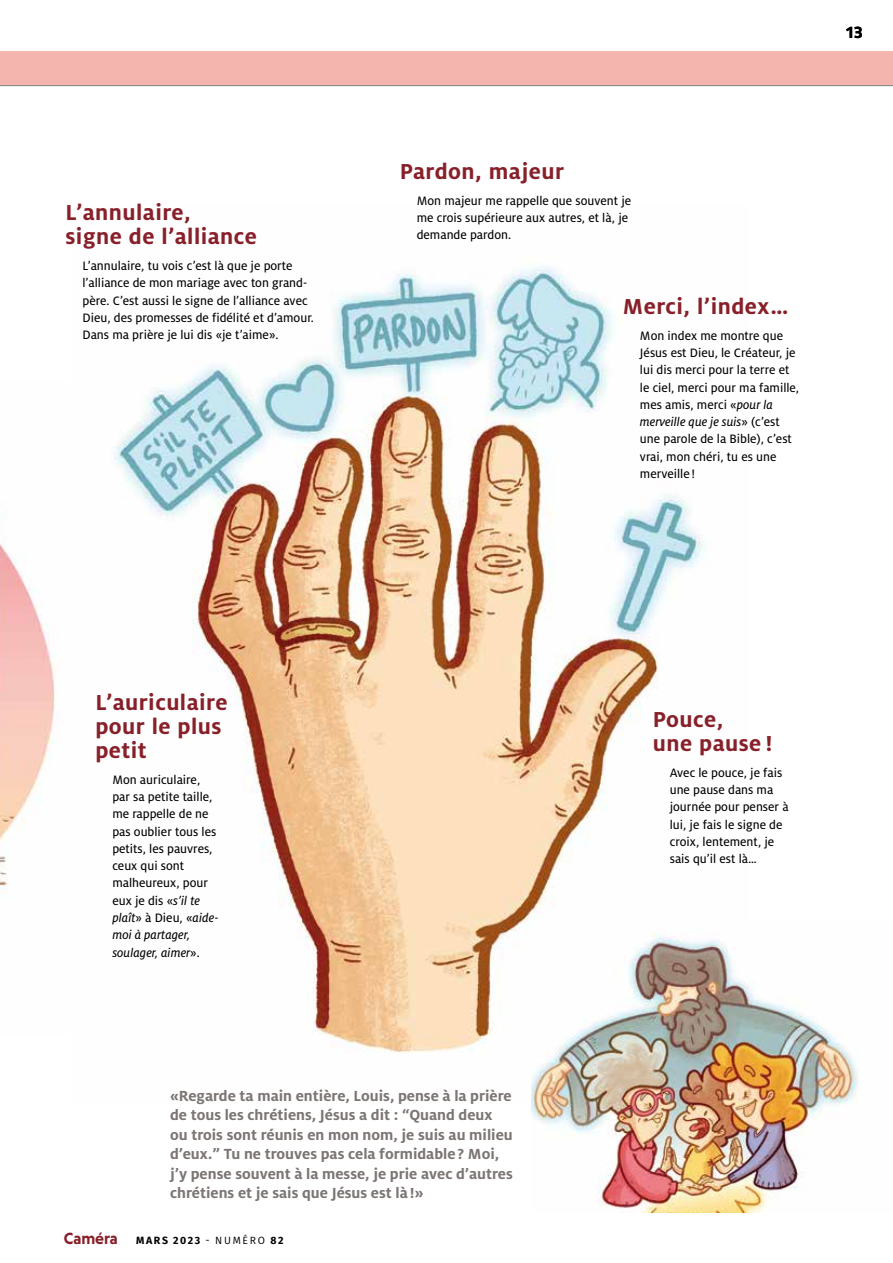
<style>
.page{position:relative;width:893px;height:1263px;background:#fff}
.page>*{position:absolute;margin:0;border:0;box-sizing:border-box;transform-origin:0 0}
.t1{font:700 24px/24px "Milo OT";letter-spacing:.02em;color:#88202a}
.t2{font:700 16.5px "Pluto Cond";color:#000}
.t3{font:700 16.2px/19.5px "Milo OT";color:#7b7573}
.t4{font:13.5px/17.2px "Milo OT Text";color:#000}
.t5{font:13.5px/17.2px "Milo OT Text Ita";color:#000}
.t6{font:700 10.5px "Fira Sans";letter-spacing:.15em;color:#000}
.s1{font-family:"Milo OT Text Ita"}
.s2{font-family:"Milo OT Text"}
.s3{font-family:"Niveau Grotesk";font-size:16.5px;color:#88202a}
.s4{font-weight:400}
</style>
<div class="page">
<img style="left:0;top:540px;width:55px;height:349px">
<img style="left:114px;top:266px;width:591px;height:787px">
<img style="left:531px;top:922px;width:327px;height:291px">
<div style="left:0;top:51px;width:893px;height:34px;background:#f5b5af"></div>
<hr style="left:0;top:85px;width:893px;height:1px;background:#87888a">
<h1 class="t1" style="left:65px;top:201px;width:193px">L’annulaire,<br>signe de l’alliance</h1>
<p class="t4" style="left:82px;top:257px;width:233px">L’annulaire, tu vois c’est là que je porte l’alliance de mon mariage avec ton grand&shy;père. C’est aussi le signe de l’alliance avec Dieu, des promesses de fidélité et d’amour.<br>Dans ma prière je lui dis «je t’aime».</p>
<p class="t2" style="left:846px;top:23px;width:18px">13</p>
<h1 class="t1" style="left:400px;top:159px;width:166px">Pardon, majeur</h1>
<p class="t4" style="left:417px;top:192px;width:216px">Mon majeur me rappelle que souvent je me crois supérieure aux autres, et là, je demande pardon.</p>
<h1 class="t1" style="left:623px;top:295px;width:167px">Merci, l’index…</h1>
<p class="t4" style="left:640px;top:327px;width:161px">Mon index me montre que<br>Jésus est Dieu, le Créateur, je lui dis merci pour la terre et le ciel, merci pour ma famille, mes amis, merci «<span class="s1">pour la</span></p>
<p class="t5" style="left:640px;top:413px;width:141px">merveille que je suis<span class="s2">» (c’est</span></p>
<p class="t4" style="left:640px;top:431px;width:153px">une parole de la Bible), c’est vrai, mon chéri, tu es une merveille !</p>
<h1 class="t1" style="left:95px;top:691px;width:134px">L’auriculaire pour le plus petit</h1>
<p class="t4" style="left:112px;top:771px;width:105px">Mon auriculaire, par sa petite taille, me rappelle de ne pas oublier tous les petits, les pauvres, ceux qui sont malheureux, pour eux je dis «<span class="s1">s’il te</span></p>
<p class="t5" style="left:112px;top:909px;width:108px">plaît<span class="s2">» à Dieu, «</span>aide&shy;moi à partager, soulager, aimer<span class="s2">».</span></p>
<p class="t3" style="left:170px;top:1086px;width:344px">«Regarde ta main entière, Louis, pense à la prière de tous les chrétiens, Jésus a dit : “Quand deux ou trois sont réunis en mon nom, je suis au milieu d’eux.” Tu ne trouves pas cela formidable? Moi, j’y pense souvent à la messe, je prie avec d’autres chrétiens et je sais que Jésus est là!»</p>
<p class="t6" style="left:64px;top:1231px;width:221px"><span class="s3">Caméra</span> MARS 2023 <span class="s4">- NUMÉRO</span> 82</p>
<h1 class="t1" style="left:653px;top:708px;width:121px">Pouce,<br>une pause !</h1>
<p class="t4" style="left:670px;top:764px;width:120px">Avec le pouce, je fais une pause dans ma journée pour penser à lui, je fais le signe de croix, lentement, je sais qu’il est là…</p>
</div>
